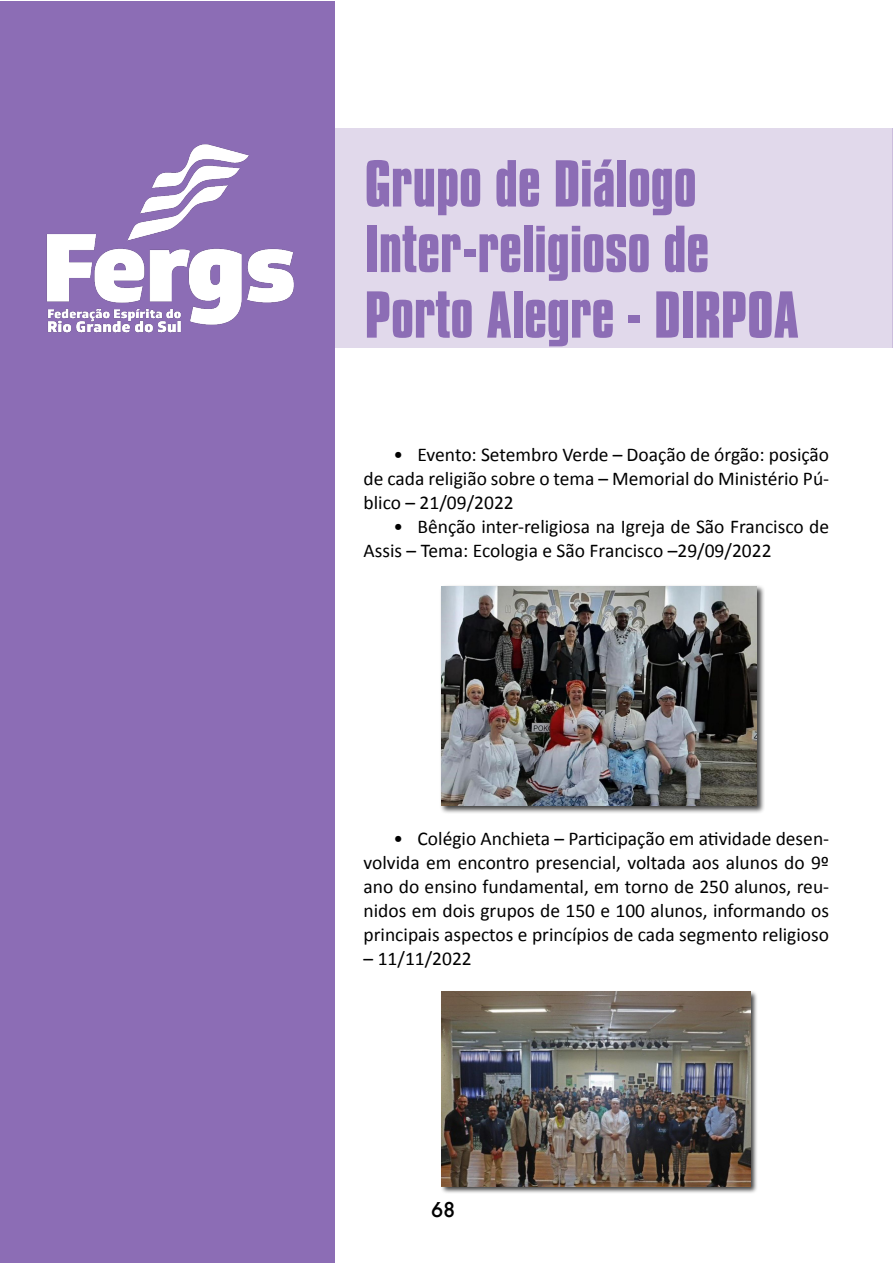
<style>
.page{position:relative;width:893px;height:1263px;background:#fff}
.page>*{position:absolute;margin:0;border:0;box-sizing:border-box;transform-origin:0 0}
.t1{font:700 57px "Compacta BT";color:#8c6db5}
.t2{font:19.5px/24px "Calibri";color:#000;text-align:justify}
.t3{font:500 19.5px "Albertus";color:#000}
</style>
<div class="page">
<div style="left:0;top:128px;width:893px;height:220px;background:#e1d9eb"></div>
<div style="left:0;top:2px;width:334px;height:1261px;background:#8c6db5"></div>
<img style="left:46px;top:144px;width:248px;height:189px">
<hr style="left:892px;top:128px;width:1px;height:220px;background:#8c6db5">
<div style="left:440px;top:584px;width:325px;height:230px;background:#000;opacity:.75"></div>
<img style="left:442px;top:586px;width:315px;height:220px">
<div style="left:440px;top:990px;width:318px;height:204px;background:#000;opacity:.75"></div>
<img style="left:442px;top:992px;width:308px;height:194px">
<p class="t1" style="left:365px;top:149px;width:333px">Grupo de Diálogo</p>
<p class="t1" style="left:365px;top:215px;width:346px">Inter-religioso de</p>
<p class="t1" style="left:365px;top:280px;width:436px">Porto Alegre - DIRPOA</p>
<p class="t2" style="left:364px;top:442px;width:467px;text-indent:30px">• Evento: Setembro Verde – Doação de órgão: posição de cada religião sobre o tema – Memorial do Ministério Pú&shy;blico – 21/09/2022</p>
<p class="t2" style="left:364px;top:514px;width:467px;text-indent:30px">• Bênção inter-religiosa na Igreja de São Francisco de<br>Assis – Tema: Ecologia e São Francisco –29/09/2022</p>
<p class="t2" style="left:364px;top:826px;width:467px;text-indent:30px">• Colégio Anchieta – Participação em atividade desen&shy;volvida em encontro presencial, voltada aos alunos do 9º ano do ensino fundamental, em torno de 250 alunos, reu&shy;nidos em dois grupos de 150 e 100 alunos, informando os principais aspectos e princípios de cada segmento religioso</p>
<p class="t2" style="left:364px;top:946px;width:110px">– 11/11/2022</p>
<p class="t3" style="left:431px;top:1198px;width:26px">68</p>
</div>
